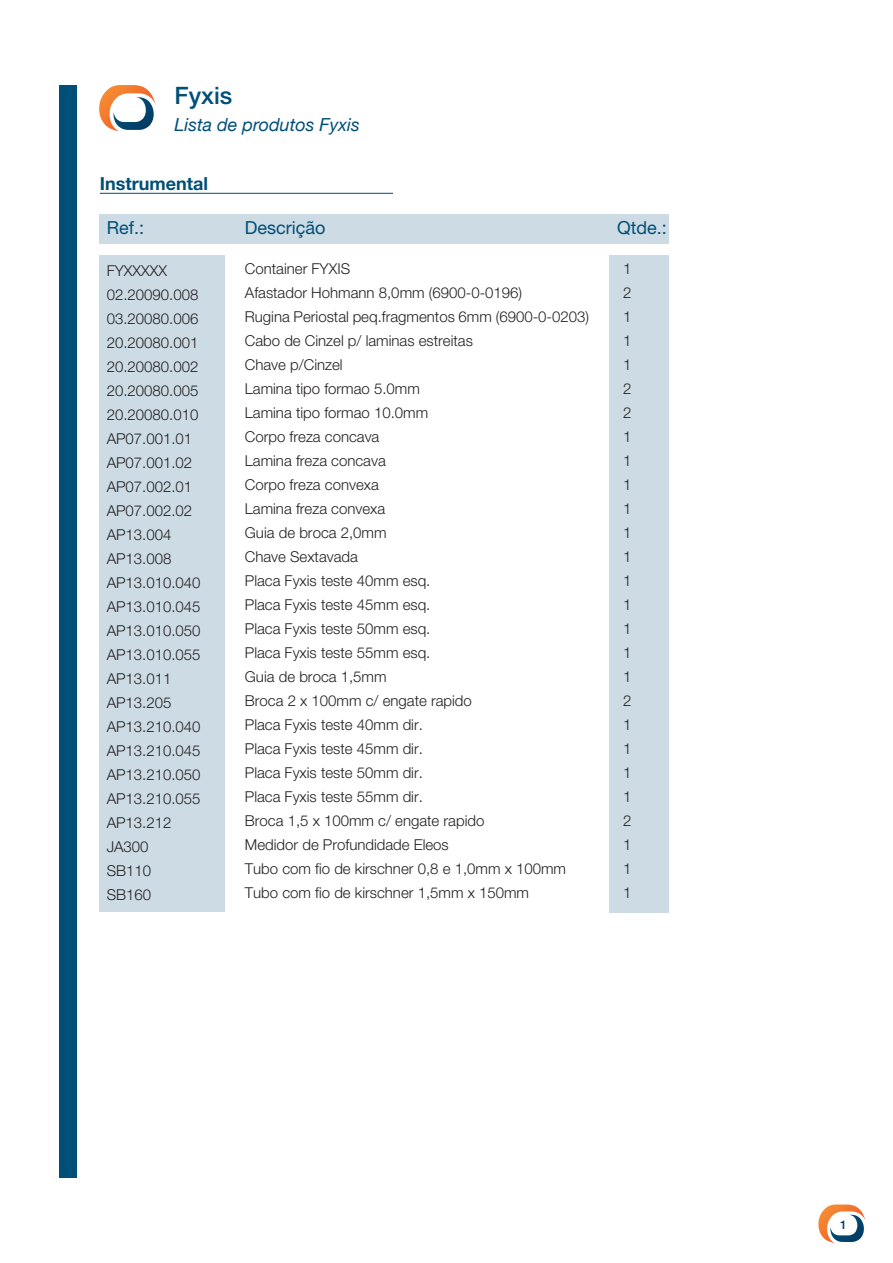
<style>
.page{position:relative;width:893px;height:1263px;background:#fff}
.page>*{position:absolute;margin:0;border:0;box-sizing:border-box;transform-origin:0 0}
.t1{font:500 24px "Helvetica Neue";color:#004f78}
.t2{font:italic 18px "Helvetica Neue";color:#004f78}
.t3{font:18px "Helvetica Neue";color:#004f78}
.t4{font:700 18px "Helvetica Neue";color:#004f78}
.t5{font:300 15px/24px "Helvetica Neue";color:#231f20;text-align:justify}
.t6{font:500 12px "Helvetica Neue";color:#004169}
</style>
<div class="page">
<svg style="left:818px;top:1204px;width:47px;height:39px"></svg>
<div style="left:60px;top:85px;width:17px;height:1093px;background:#004f78"></div>
<div style="left:100px;top:255px;width:125px;height:657px;background:#cddce4"></div>
<div style="left:609px;top:255px;width:60px;height:657px;background:#cddce4"></div>
<div style="left:100px;top:214px;width:569px;height:30px;background:#cddce4"></div>
<svg style="left:99px;top:85px;width:56px;height:46px"></svg>
<hr style="left:100px;top:193px;width:293px;height:1px;background:#004f78">
<p class="t1" style="left:174px;top:81px;width:59px">Fyxis</p>
<p class="t2" style="left:174px;top:114px;width:187px">Lista de produtos Fyxis</p>
<p class="t4" style="left:100px;top:172px;width:110px">Instrumental</p>
<p class="t3" style="left:107px;top:217px;width:39px">Ref.:</p>
<p class="t3" style="left:245px;top:217px;width:82px">Descrição</p>
<p class="t5" style="left:245px;top:257px;width:107px">Container FYXIS</p>
<p class="t5" style="left:245px;top:281px;width:279px">Afastador Hohmann 8,0mm (6900-0-0196)</p>
<p class="t5" style="left:245px;top:305px;width:346px">Rugina Periostal peq.fragmentos 6mm (6900-0-0203)</p>
<p class="t5" style="left:245px;top:329px;width:230px">Cabo de Cinzel p/ laminas estreitas</p>
<p class="t5" style="left:245px;top:353px;width:99px">Chave p/Cinzel</p>
<p class="t5" style="left:245px;top:377px;width:177px">Lamina tipo formao 5.0mm</p>
<p class="t5" style="left:245px;top:401px;width:185px">Lamina tipo formao 10.0mm</p>
<p class="t5" style="left:245px;top:425px;width:136px">Corpo freza concava</p>
<p class="t5" style="left:245px;top:449px;width:142px">Lamina freza concava</p>
<p class="t5" style="left:245px;top:473px;width:135px">Corpo freza convexa</p>
<p class="t5" style="left:245px;top:497px;width:142px">Lamina freza convexa</p>
<p class="t5" style="left:245px;top:521px;width:143px">Guia de broca 2,0mm</p>
<p class="t5" style="left:245px;top:545px;width:115px">Chave Sextavada</p>
<p class="t5" style="left:245px;top:569px;width:187px">Placa Fyxis teste 40mm esq.</p>
<p class="t5" style="left:245px;top:593px;width:187px">Placa Fyxis teste 45mm esq.</p>
<p class="t5" style="left:245px;top:617px;width:187px">Placa Fyxis teste 50mm esq.</p>
<p class="t5" style="left:245px;top:641px;width:187px">Placa Fyxis teste 55mm esq.</p>
<p class="t5" style="left:245px;top:665px;width:143px">Guia de broca 1,5mm</p>
<p class="t5" style="left:245px;top:689px;width:229px">Broca 2 x 100mm c/ engate rapido</p>
<p class="t5" style="left:245px;top:713px;width:180px">Placa Fyxis teste 40mm dir.</p>
<p class="t5" style="left:245px;top:737px;width:180px">Placa Fyxis teste 45mm dir.</p>
<p class="t5" style="left:245px;top:761px;width:180px">Placa Fyxis teste 50mm dir.</p>
<p class="t5" style="left:245px;top:785px;width:180px">Placa Fyxis teste 55mm dir.</p>
<p class="t5" style="left:245px;top:809px;width:241px">Broca 1,5 x 100mm c/ engate rapido</p>
<p class="t5" style="left:245px;top:833px;width:205px">Medidor de Profundidade Eleos</p>
<p class="t5" style="left:245px;top:857px;width:323px">Tubo com fio de kirschner 0,8 e 1,0mm x 100mm</p>
<p class="t5" style="left:245px;top:881px;width:286px">Tubo com fio de kirschner 1,5mm x 150mm</p>
<p class="t5" style="left:107px;top:258px;width:62px">FYXXXXX</p>
<p class="t5" style="left:107px;top:282px;width:93px">02.20090.008</p>
<p class="t5" style="left:107px;top:306px;width:93px">03.20080.006</p>
<p class="t5" style="left:107px;top:330px;width:93px">20.20080.001</p>
<p class="t5" style="left:107px;top:354px;width:93px">20.20080.002</p>
<p class="t5" style="left:107px;top:378px;width:93px">20.20080.005</p>
<p class="t5" style="left:107px;top:402px;width:93px">20.20080.010</p>
<p class="t5" style="left:107px;top:426px;width:87px">AP07.001.01</p>
<p class="t5" style="left:107px;top:450px;width:87px">AP07.001.02</p>
<p class="t5" style="left:107px;top:474px;width:87px">AP07.002.01</p>
<p class="t5" style="left:107px;top:498px;width:87px">AP07.002.02</p>
<p class="t5" style="left:107px;top:522px;width:66px">AP13.004</p>
<p class="t5" style="left:107px;top:546px;width:66px">AP13.008</p>
<p class="t5" style="left:107px;top:570px;width:95px">AP13.010.040</p>
<p class="t5" style="left:107px;top:594px;width:95px">AP13.010.045</p>
<p class="t5" style="left:107px;top:618px;width:95px">AP13.010.050</p>
<p class="t5" style="left:107px;top:642px;width:95px">AP13.010.055</p>
<p class="t5" style="left:107px;top:666px;width:66px">AP13.011</p>
<p class="t5" style="left:107px;top:690px;width:66px">AP13.205</p>
<p class="t5" style="left:107px;top:714px;width:95px">AP13.210.040</p>
<p class="t5" style="left:107px;top:738px;width:95px">AP13.210.045</p>
<p class="t5" style="left:107px;top:762px;width:95px">AP13.210.050</p>
<p class="t5" style="left:107px;top:786px;width:95px">AP13.210.055</p>
<p class="t5" style="left:107px;top:810px;width:66px">AP13.212</p>
<p class="t5" style="left:107px;top:834px;width:43px">JA300</p>
<p class="t5" style="left:107px;top:858px;width:46px">SB110</p>
<p class="t5" style="left:107px;top:882px;width:46px">SB160</p>
<p class="t3" style="left:617px;top:217px;width:51px">Qtde.:</p>
<p class="t5" style="left:623px;top:256px;width:10px">1<br>2<br>1<br>1<br>1<br>2<br>2<br>1<br>1<br>1<br>1<br>1<br>1<br>1<br>1<br>1<br>1<br>1<br>2<br>1<br>1<br>1<br>1<br>2<br>1<br>1<br>1</p>
<p class="t6" style="left:840px;top:1217px;width:8px">1</p>
</div>
